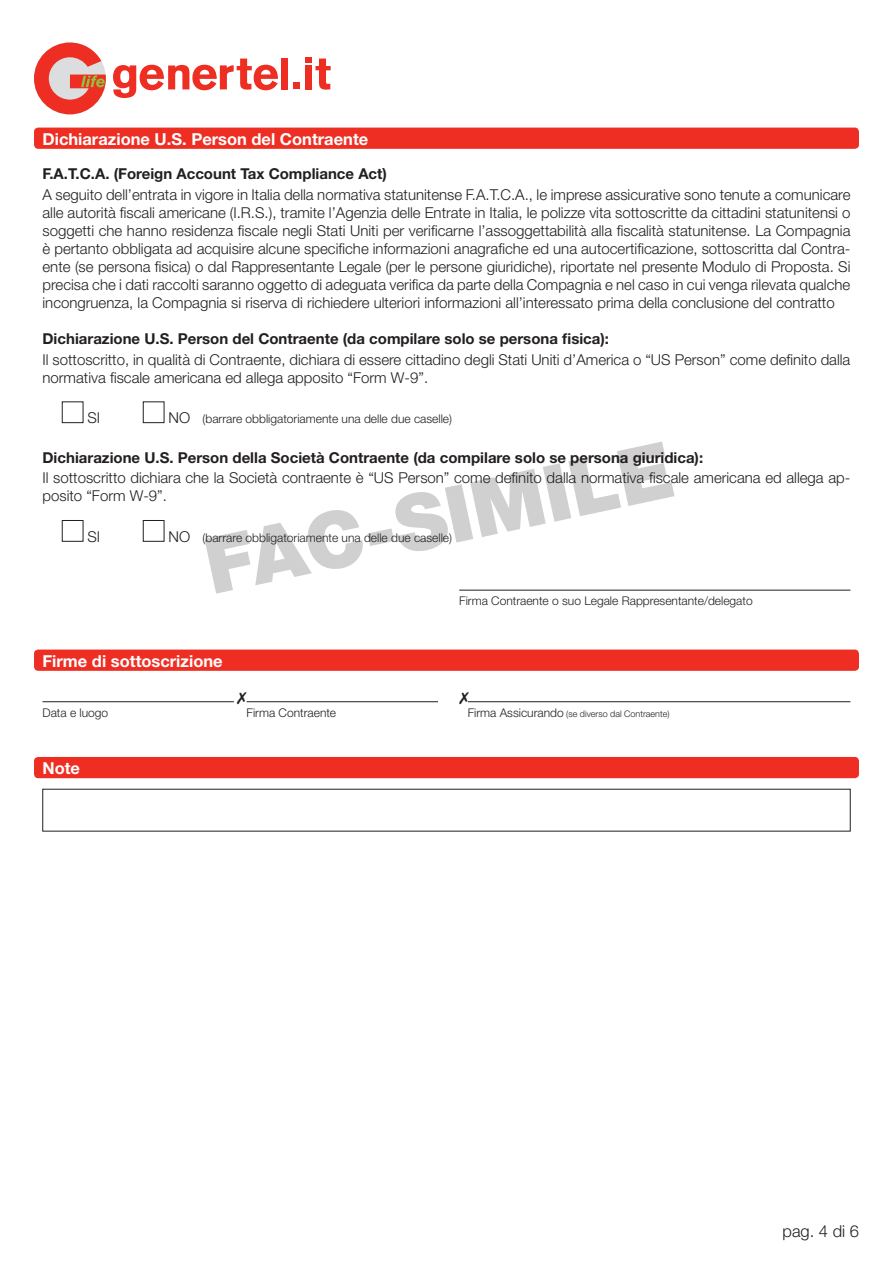
<style>
.page{position:relative;width:893px;height:1263px;background:#fff}
.page>*{position:absolute;margin:0;border:0;box-sizing:border-box;transform-origin:0 0}
.t1{font:700 16.5px "Helvetica Neue";color:#fff}
.t2{font:300 16.5px "Helvetica Neue";color:#231f20}
.t3{font:300 15px/18px "Helvetica Neue";color:#231f20}
.t4{font:700 15px "Helvetica Neue";color:#231f20}
.t5{font:300 12px "Helvetica Neue";color:#231f20}
.t6{font:300 9px "Helvetica Neue";color:#231f20}
.s1{font-size:15px}
.s2{font-size:12px}
</style>
<div class="page">
<svg style="left:113px;top:59px;width:165px;height:39px"></svg>
<div style="left:281px;top:58px;width:7px;height:31px;background:#ee2e22"></div>
<svg style="left:305px;top:58px;width:26px;height:32px"></svg>
<div style="left:293px;top:82px;width:7px;height:7px;background:#ee2e22"></div>
<svg style="left:34px;top:43px;width:72px;height:71px"></svg>
<div style="left:34px;top:649px;width:825px;height:22px;background:#ee2e22;border-radius:4px"></div>
<hr style="left:43px;top:701px;width:191px;height:1px;background:#231f20">
<hr style="left:247px;top:701px;width:191px;height:1px;background:#231f20">
<hr style="left:468px;top:701px;width:382px;height:1px;background:#231f20">
<div style="left:34px;top:128px;width:825px;height:21px;background:#ee2e22;border-radius:4px"></div>
<div style="left:34px;top:757px;width:825px;height:21px;background:#ee2e22;border-radius:4px"></div>
<div style="left:62px;top:402px;width:21px;height:21px;border:1px solid #231f20"></div>
<div style="left:143px;top:402px;width:21px;height:21px;border:1px solid #231f20"></div>
<div style="left:62px;top:520px;width:21px;height:21px;border:1px solid #231f20"></div>
<div style="left:143px;top:520px;width:21px;height:21px;border:1px solid #231f20"></div>
<hr style="left:459px;top:590px;width:391px;height:1px;background:#231f20">
<svg style="left:204px;top:442px;width:471px;height:152px"></svg>
<p class="t1" style="left:43px;top:129px;width:327px">Dichiarazione U.S. Person del Contraente</p>
<p class="t4" style="left:43px;top:165px;width:346px">F.A.T.C.A. (Foreign Account Tax Compliance Act)</p>
<p class="t3" style="left:43px;top:185px;width:809px;text-align:justify">A seguito dell’entrata in vigore in Italia della normativa statunitense F.A.T.C.A., le imprese assicurative sono tenute a comunicare alle autorità fiscali americane (I.R.S.), tramite l’Agenzia delle Entrate in Italia, le polizze vita sottoscritte da cittadini statunitensi o soggetti che hanno residenza fiscale negli Stati Uniti per verificarne l’assoggettabilità alla fiscalità statunitense. La Compagnia è pertanto obbligata ad acquisire alcune specifiche informazioni anagrafiche ed una autocertificazione, sottoscritta dal Contra&shy;ente (se persona fisica) o dal Rappresentante Legale (per le persone giuridiche), riportate nel presente Modulo di Proposta. Si precisa che i dati raccolti saranno oggetto di adeguata verifica da parte della Compagnia e nel caso in cui venga rilevata qualche incongruenza, la Compagnia si riserva di richiedere ulteriori informazioni all’interessato prima della conclusione del contratto</p>
<p class="t4" style="left:43px;top:330px;width:568px">Dichiarazione U.S. Person del Contraente (da compilare solo se persona fisica):</p>
<p class="t3" style="left:43px;top:350px;width:809px">Il sottoscritto, in qualità di Contraente, dichiara di essere cittadino degli Stati Uniti d’America o “US Person” come definito dalla normativa fiscale americana ed allega apposito “Form W-9”.</p>
<p class="t3" style="left:87px;top:408px;width:14px">SI</p>
<p class="t5" style="left:168px;top:411px;width:285px"><span class="s1">NO</span> (barrare obbligatoriamente una delle due caselle)</p>
<p class="t4" style="left:43px;top:448px;width:662px">Dichiarazione U.S. Person della Società Contraente (da compilare solo se persona giuridica):</p>
<p class="t3" style="left:43px;top:469px;width:809px">Il sottoscritto dichiara che la Società contraente è “US Person” come definito dalla normativa fiscale americana ed allega ap&shy;posito “Form W-9”.</p>
<p class="t3" style="left:87px;top:527px;width:14px">SI</p>
<p class="t5" style="left:168px;top:530px;width:285px"><span class="s1">NO</span> (barrare obbligatoriamente una delle due caselle)</p>
<p class="t1" style="left:43px;top:650px;width:182px">Firme di sottoscrizione</p>
<p class="t5" style="left:459px;top:593px;width:295px">Firma Contraente o suo Legale Rappresentante/delegato</p>
<p class="t5" style="left:43px;top:705px;width:67px">Data e luogo</p>
<p class="t5" style="left:247px;top:705px;width:91px">Firma Contraente</p>
<p class="t6" style="left:468px;top:708px;width:203px"><span class="s2">Firma Assicurando</span> (se diverso dal Contraente)</p>
<p class="t1" style="left:43px;top:758px;width:39px">Note</p>
<p class="t2" style="left:782px;top:1221px;width:78px">pag. 4 di 6</p>
</div>
